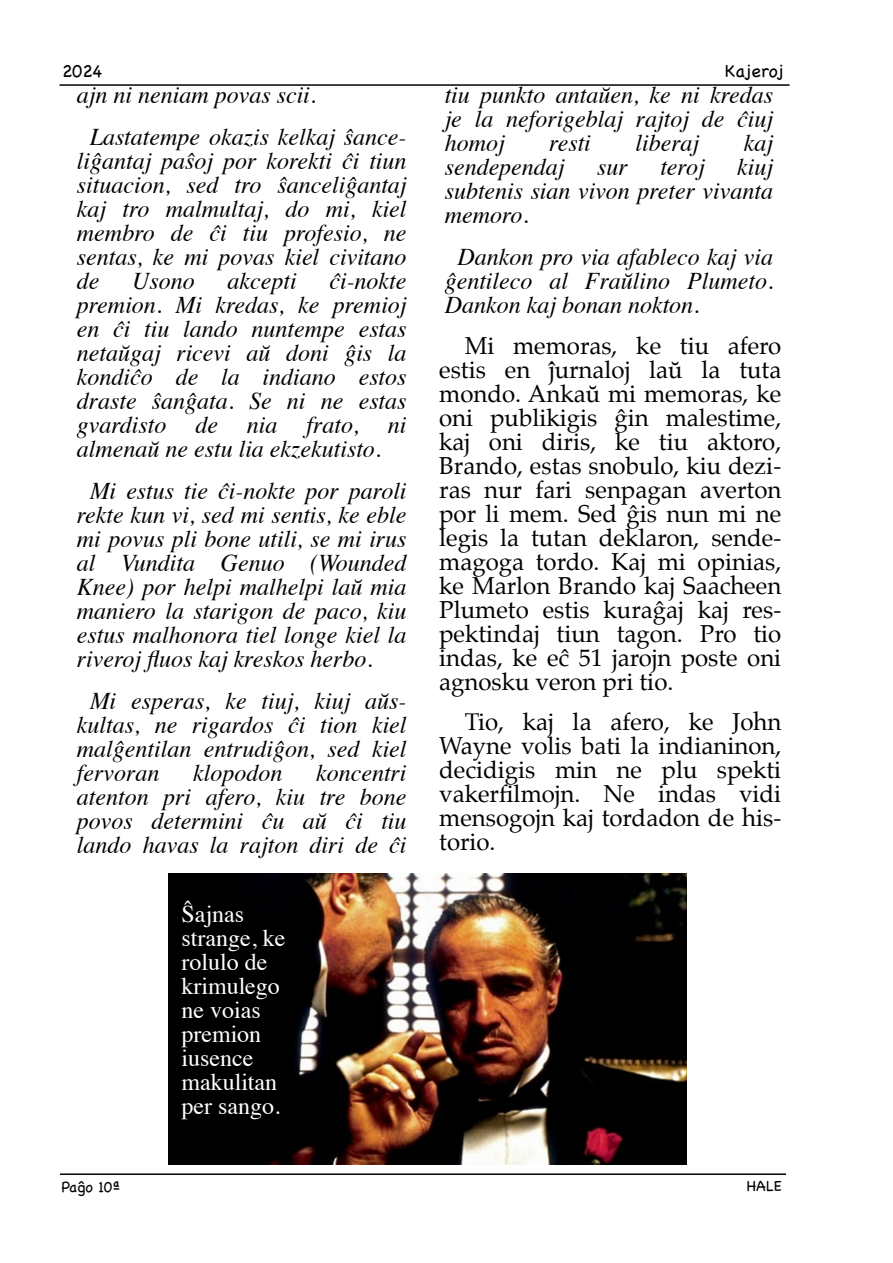
<style>
.page{position:relative;width:893px;height:1263px;background:#fff}
.page>*{position:absolute;margin:0;border:0;box-sizing:border-box;transform-origin:0 0}
.t1{font:italic 24px/24px "Times";color:#020202;text-align:justify}
.t2{font:24px/24px "Palatino";color:#020202;text-align:justify}
.t3{font:24px/24px "Times";color:#fff}
.t4{font:18px "Chalkboard";color:#020202}
.t5{font:15px "Chalkboard";color:#020202}
</style>
<div class="page">
<hr style="left:60px;top:84px;width:729px;height:2px;background:#020202">
<hr style="left:60px;top:1173px;width:726px;height:2px;background:#020202">
<img style="left:168px;top:873px;width:518px;height:291px">
<p class="t4" style="left:62px;top:59px;width:42px">2024</p>
<p class="t4" style="left:725px;top:60px;width:60px">Kajeroj</p>
<p class="t1" style="left:90px;top:76px;width:318px;line-height:42px;text-indent:-13px">ajn ni neniam povas scii.<br>Lastatempe okazis kelkaj ŝance-</p>
<p class="t1" style="left:77px;top:151px;width:331px">liĝantaj paŝoj por korekti ĉi tiun situacion, sed tro ŝanceliĝantaj kaj tro malmultaj, do mi, kiel membro de ĉi tiu profesio, ne sentas, ke mi povas kiel civitano de</p>
<p class="t1" style="left:77px;top:271px;width:331px;text-indent:252px">ĉi-nokte premion. Mi kredas, ke premioj en ĉi tiu lando nuntempe estas netaŭgaj ricevi aŭ doni ĝis la kondiĉo de la indiano estos draste ŝanĝata. Se ni ne estas gvardisto de nia frato, ni almenaŭ ne estu lia ekzekutisto.</p>
<p class="t1" style="left:77px;top:481px;width:331px;text-indent:13px">Mi estus tie ĉi-nokte por paroli rekte kun vi, sed mi sentis, ke eble mi povus pli bone utili, se mi irus al Vundita Genuo (Wounded Knee) por helpi malhelpi laŭ mia maniero la starigon de paco, kiu estus malhonora tiel longe kiel la riveroj fluos kaj kreskos herbo.</p>
<p class="t1" style="left:77px;top:691px;width:331px;text-indent:13px">Mi esperas, ke tiuj, kiuj aŭs&shy;kultas, ne rigardos ĉi tion kiel malĝentilan entrudiĝon, sed kiel fervoran</p>
<p class="t1" style="left:132px;top:271px;width:64px">Usono</p>
<p class="t1" style="left:228px;top:271px;width:71px">akcepti</p>
<p class="t1" style="left:193px;top:763px;width:91px">klopodon</p>
<p class="t1" style="left:77px;top:763px;width:331px;text-indent:239px">koncentri atenton pri afero, kiu tre bone povos determini ĉu aŭ ĉi tiu lando havas la rajton diri de ĉi</p>
<p class="t3" style="left:181px;top:904px;width:105px">Ŝajnas strange, ke rolulo de krimulego ne voias premion iusence makulitan per sango.</p>
<p class="t1" style="left:445px;top:85px;width:330px">tiu punkto antaŭen, ke ni kredas je la neforigeblaj rajtoj de ĉiuj homoj</p>
<p class="t1" style="left:549px;top:133px;width:43px">resti</p>
<p class="t1" style="left:635px;top:133px;width:65px">liberaj</p>
<p class="t1" style="left:744px;top:133px;width:31px">kaj</p>
<p class="t1" style="left:445px;top:157px;width:121px">sendependaj</p>
<p class="t1" style="left:597px;top:157px;width:32px">sur</p>
<p class="t1" style="left:660px;top:157px;width:46px">teroj</p>
<p class="t1" style="left:445px;top:157px;width:330px;text-indent:292px">kiuj subtenis sian vivon preter vivanta memoro.</p>
<p class="t1" style="left:445px;top:247px;width:330px;text-indent:13px">Dankon pro via afableco kaj via ĝentileco al Fraŭlino Plumeto.<br>Dankon kaj bonan nokton.</p>
<p class="t2" style="left:439px;top:335px;width:344px;text-indent:26px">Mi memoras, ke tiu afero estis en ĵurnaloj laŭ la tuta mondo. Ankaŭ mi memoras, ke oni publikigis ĝin malestime, kaj oni diris, ke tiu aktoro, Brando, estas snobulo, kiu dezi&shy;ras nur fari senpagan averton por li mem. Sed ĝis nun mi ne legis la tutan deklaron, sende&shy;magoga tordo. Kaj mi opinias, ke Marlon Brando kaj Saacheen Plumeto estis kuraĝaj kaj res&shy;pektindaj tiun tagon. Pro tio indas, ke eĉ 51 jarojn poste oni agnosku veron pri tio.</p>
<p class="t2" style="left:439px;top:712px;width:344px;text-indent:26px">Tio, kaj la afero, ke John Wayne volis bati la indianinon, decidigis min ne plu spekti vakerfilmojn. Ne indas vidi mensogojn kaj tordadon de his&shy;torio.</p>
<p class="t5" style="left:62px;top:1177px;width:61px">Paĝo 10ª</p>
<p class="t5" style="left:747px;top:1177px;width:37px">HALE</p>
</div>
